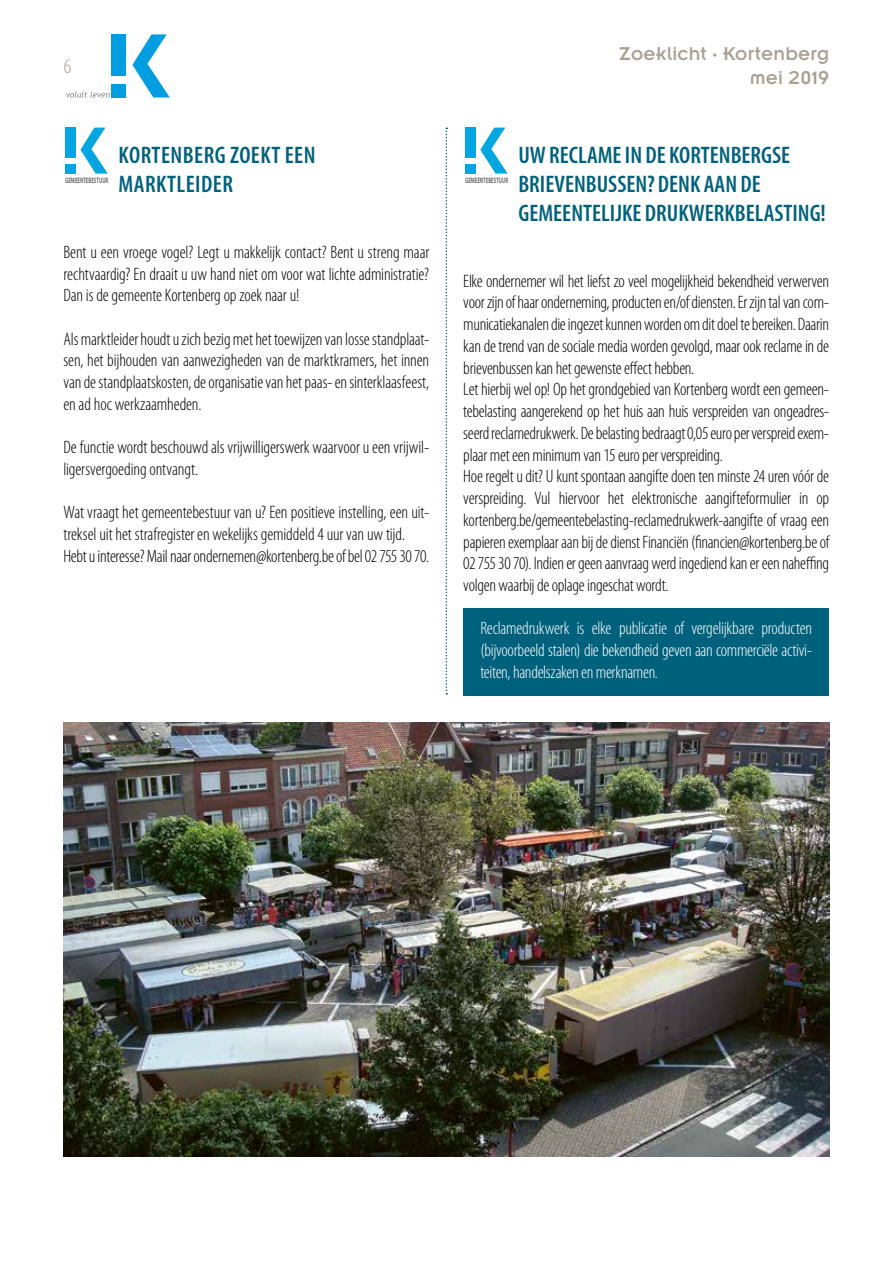
<style>
.page{position:relative;width:893px;height:1263px;background:#fff}
.page>*{position:absolute;margin:0;border:0;box-sizing:border-box;transform-origin:0 0}
.t1{font:600 condensed 24px/28.8px "Myriad Pro";color:#00617c}
.t2{font:600 condensed 24px/28.8px "Myriad Pro";letter-spacing:.02em;color:#00617c}
.t3{font:300 condensed 21px "Myriad Pro";color:#aaa092}
.t4{font:20.4px/24.6px "Insignia LT Std";letter-spacing:.01em;color:#aaa092;text-align:right}
.t5{font:300 condensed 18px/21.8px "Myriad Pro";letter-spacing:-.015em;color:#000}
.t6{font:300 condensed 18px/21.8px "Myriad Pro";letter-spacing:-.02em;color:#fff;text-align:justify}
.t7{font:700 7.95px "Myriad Pro";color:#6f7070;scale:.6 1}
</style>
<div class="page">
<svg style="left:132px;top:34px;width:38px;height:63px"></svg>
<div style="left:112px;top:84px;width:14px;height:13px;background:#009ee0"></div>
<div style="left:112px;top:34px;width:14px;height:42px;background:#009ee0"></div>
<svg style="left:66px;top:91px;width:44px;height:7px"></svg>
<svg style="left:80px;top:128px;width:28px;height:46px"></svg>
<div style="left:65px;top:164px;width:11px;height:10px;background:#00a6e0"></div>
<div style="left:65px;top:128px;width:11px;height:30px;background:#00a6e0"></div>
<svg style="left:480px;top:128px;width:28px;height:46px"></svg>
<div style="left:465px;top:164px;width:11px;height:10px;background:#00a6e0"></div>
<div style="left:465px;top:128px;width:11px;height:30px;background:#00a6e0"></div>
<div style="left:463px;top:608px;width:366px;height:87px;background:#00617c"></div>
<img style="left:64px;top:723px;width:765px;height:434px">
<svg style="left:446px;top:128px;width:1px;height:566px"></svg>
<p class="t3" style="left:64px;top:54px;width:9px">6</p>
<p class="t7" style="left:65px;top:175px;width:73px">GEMEENTEBESTUUR</p>
<h1 class="t2" style="left:119px;top:142px;width:198px">KORTENBERG ZOEKT EEN<br>MARKTLEIDER</h1>
<p class="t5" style="left:63px;top:241px;width:367px;text-align:justify">Bent u een vroege vogel? Legt u makkelijk contact? Bent u streng maar rechtvaardig? En draait u uw hand niet om voor wat lichte administratie?<br>Dan is de gemeente Kortenberg op zoek naar u!</p>
<p class="t5" style="left:63px;top:328px;width:367px;text-align:justify">Als marktleider houdt u zich bezig met het toewijzen van losse standplaat&shy;sen, het bijhouden van aanwezigheden van de marktkramers, het innen van de standplaatskosten, de organisatie van het paas- en sinterklaasfeest, en ad hoc werkzaamheden.</p>
<p class="t5" style="left:63px;top:437px;width:367px">De functie wordt beschouwd als vrijwilligerswerk waarvoor u een vrijwil&shy;ligersvergoeding ontvangt.</p>
<p class="t5" style="left:63px;top:502px;width:367px">Wat vraagt het gemeentebestuur van u? Een positieve instelling, een uit&shy;treksel uit het strafregister en wekelijks gemiddeld 4 uur van uw tijd.<br>Hebt u interesse? Mail naar ondernemen@kortenberg.be of bel 02 755 30 70.</p>
<p class="t4" style="left:619px;top:41px;width:212px">Zoeklicht · Kortenberg mei 2019</p>
<p class="t7" style="left:465px;top:175px;width:73px">GEMEENTEBESTUUR</p>
<h1 class="t1" style="left:518px;top:142px;width:309px">UW RECLAME IN DE KORTENBERGSE<br>BRIEVENBUSSEN? DENK AAN DE<br>GEMEENTELIJKE DRUKWERKBELASTING!</h1>
<p class="t5" style="left:463px;top:270px;width:367px">Elke ondernemer wil het liefst zo veel mogelijkheid bekendheid verwerven voor zijn of haar onderneming, producten en/of diensten. Er zijn tal van com&shy;municatiekanalen die ingezet kunnen worden om dit doel te bereiken. Daarin kan de trend van de sociale media worden gevolgd, maar ook reclame in de brievenbussen kan het gewenste effect hebben.<br>Let hierbij wel op! Op het grondgebied van Kortenberg wordt een gemeen&shy;tebelasting aangerekend op het huis aan huis verspreiden van ongeadres&shy;seerd reclamedrukwerk. De belasting bedraagt 0,05 euro per verspreid exem&shy;plaar met een minimum van 15 euro per verspreiding.<br>Hoe regelt u dit? U kunt spontaan aangifte doen ten minste 24 uren vóór de verspreiding. Vul hiervoor het elektronische aangifteformulier in op kortenberg.be/gemeentebelasting-reclamedrukwerk-aangifte of vraag een papieren exemplaar aan bij de dienst Financiën (financien@kortenberg.be of 02 755 30 70). Indien er geen aanvraag werd ingediend kan er een naheffing volgen waarbij de oplage ingeschat wordt.</p>
<p class="t6" style="left:480px;top:618px;width:333px">Reclamedrukwerk is elke publicatie of vergelijkbare producten (bijvoorbeeld stalen) die bekendheid geven aan commerciële activi&shy;teiten, handelszaken en merknamen.</p>
</div>
